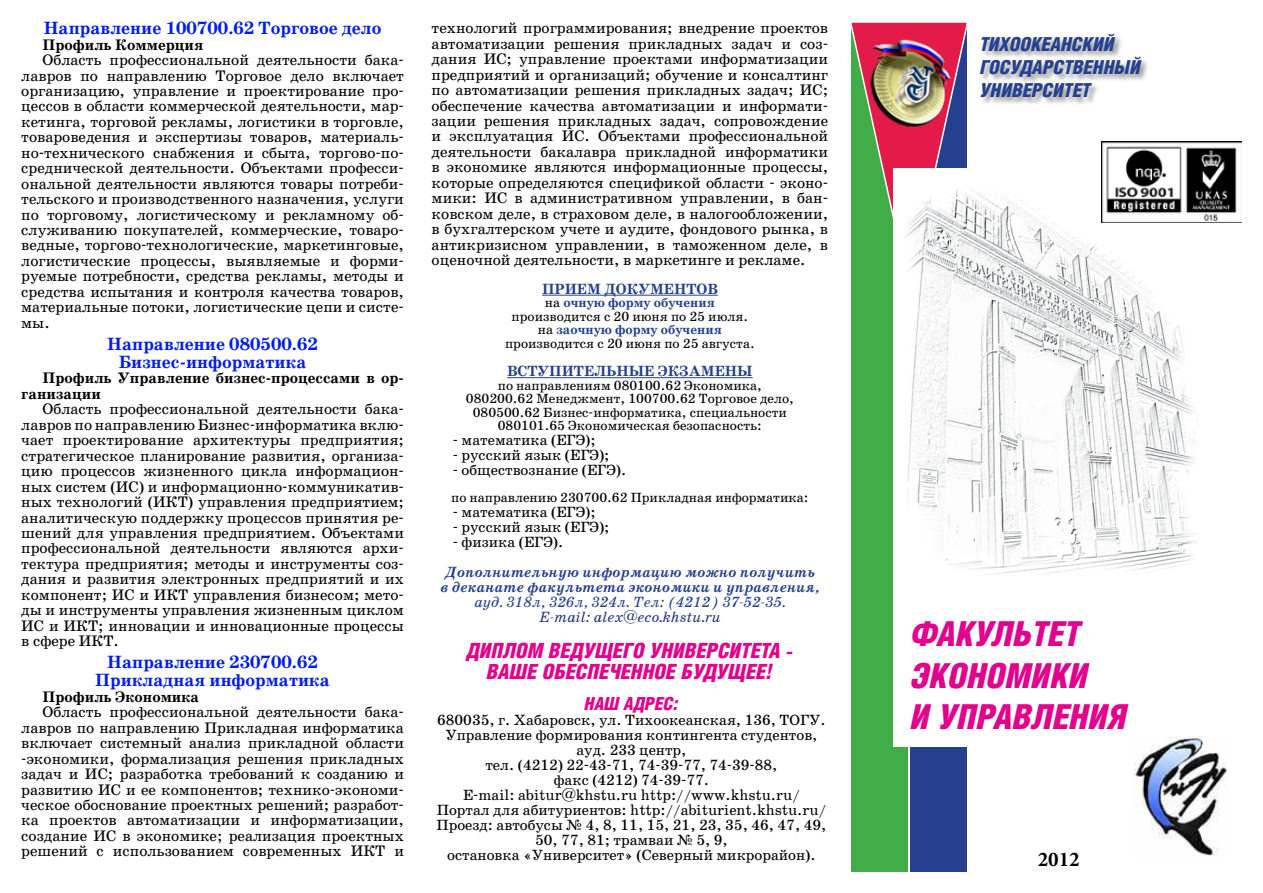
<style>
.page{position:relative;width:1263px;height:893px;background:#fff}
.page>*{position:absolute;margin:0;border:0;box-sizing:border-box;transform-origin:0 0}
.t1{font:italic 900 34.5px/41.4px "Helios Cond";color:#e2038c}
.t2{font:italic 900 21px/21px "Helios Cond";color:#e2038c;text-align:center}
.t3{font:700 21px "Minion Pro";color:#000}
.t4{font:italic 900 19.35px/23.2px "Helios Cond";color:#25408f}
.t5{font:700 18px/18px "School Book C";color:#001ced;text-align:center}
.t6{font:italic 900 18px "Helios Cond";color:#e2038c}
.t7{font:15.45px/15.5px "School Book C";color:#000;text-align:justify}
.t8{font:700 15.45px/15.5px "School Book C";color:#000}
.t9{font:15px/15px "School Book C";color:#000;text-align:center}
.t10{font:italic 700 15px/15px "School Book C";color:#25408f}
.t11{font:italic 15px "School Book C";color:#25408f}
.t12{font:700 15px "School Book C";color:#25408f}
.t13{font:italic 15px "School Book C";color:#26387a}
.t14{font:13.5px/13.5px "School Book C";color:#000;text-align:center}
.s1{font-weight:700;color:#25408f}
</style>
<div class="page">
<div style="left:910px;top:23px;width:57px;height:849px;background:#25408f"></div>
<div style="left:851px;top:23px;width:57px;height:849px;background:#41ad49"></div>
<svg style="left:851px;top:22px;width:116px;height:197px"></svg>
<div style="left:893px;top:168px;width:327px;height:579px;background:#fff"></div>
<img style="left:905px;top:187px;width:293px;height:387px">
<hr style="left:542px;top:295px;width:176px;height:1px;background:#25408f">
<hr style="left:507px;top:377px;width:246px;height:1px;background:#25408f">
<div style="left:980px;top:33px;width:170px;height:73px;background:#000;opacity:.38"></div>
<img style="left:1134px;top:737px;width:93px;height:119px">
<img style="left:867px;top:38px;width:85px;height:90px">
<img style="left:1101px;top:141px;width:141px;height:82px">
<p class="t5" style="left:44px;top:20px;width:339px">Направление 100700.62 Торговое дело</p>
<p class="t8" style="left:43px;top:37px;width:162px">Профиль Коммерция</p>
<p class="t7" style="left:21px;top:52px;width:384px;text-indent:21px">Область профессиональной деятельности бака&shy;лавров по направлению Торговое дело включает организацию, управление и проектирование про&shy;цессов в области коммерческой деятельности, мар&shy;кетинга, торговой рекламы, логистики в торговле, товароведения и экспертизы товаров, материаль&shy;но-технического снабжения и сбыта, торгово-по&shy;среднической деятельности. Объектами професси&shy;ональной деятельности являются товары потреби&shy;тельского и производственного назначения, услуги по торговому, логистическому и рекламному об&shy;служиванию покупателей, коммерческие, товаро&shy;ведные, торгово-технологические, маркетинговые, логистические процессы, выявляемые и форми&shy;руемые потребности, средства рекламы, методы и средства испытания и контроля качества товаров, материальные потоки, логистические цепи и систе&shy;мы.</p>
<p class="t5" style="left:107px;top:336px;width:212px">Направление 080500.62<br>Бизнес-информатика</p>
<p class="t8" style="left:21px;top:371px;width:384px;text-indent:21px">Профиль Управление бизнес-процессами в ор&shy;ганизации</p>
<p class="t7" style="left:21px;top:402px;width:384px;text-indent:21px">Область профессиональной деятельности бака&shy;лавров по направлению Бизнес-информатика вклю&shy;чает проектирование архитектуры предприятия; стратегическое планирование развития, организа&shy;цию процессов жизненного цикла информацион&shy;ных систем (ИС) и информационно-коммуникатив&shy;ных технологий (ИКТ) управления предприятием; аналитическую поддержку процессов принятия ре&shy;шений для управления предприятием. Объектами профессиональной деятельности являются архи&shy;тектура предприятия; методы и инструменты соз&shy;дания и развития электронных предприятий и их компонент; ИС и ИКТ управления бизнесом; мето&shy;ды и инструменты управления жизненным циклом ИС и ИКТ; инновации и инновационные процессы в сфере ИКТ.</p>
<p class="t5" style="left:95px;top:654px;width:236px">Направление 230700.62<br>Прикладная информатика</p>
<p class="t8" style="left:43px;top:690px;width:158px">Профиль Экономика</p>
<p class="t7" style="left:21px;top:704px;width:384px;text-indent:21px">Область профессиональной деятельности бака&shy;лавров по направлению Прикладная информатика включает системный анализ прикладной области -экономики, формализация решения прикладных задач и ИС; разработка требований к созданию и развитию ИС и ее компонентов; технико-экономи&shy;ческое обоснование проектных решений; разработ&shy;ка проектов автоматизации и информатизации, создание ИС в экономике; реализация проектных решений с использованием современных ИКТ и</p>
<p class="t7" style="left:432px;top:20px;width:398px">технологий программирования; внедрение проектов автоматизации решения прикладных задач и соз&shy;дания ИС; управление проектами информатизации предприятий и организаций; обучение и консалтинг по автоматизации решения прикладных задач; ИС; обеспечение качества автоматизации и информати&shy;зации решения прикладных задач, сопровождение и эксплуатация ИС. Объектами профессиональной деятельности бакалавра прикладной информатики в экономике являются информационные процессы, которые определяются спецификой области - эконо&shy;мики: ИС в административном управлении, в бан&shy;ковском деле, в страховом деле, в налогообложении, в бухгалтерском учете и аудите, фондового рынка, в антикризисном управлении, в таможенном деле, в оценочной деятельности, в маркетинге и рекламе.</p>
<p class="t12" style="left:542px;top:281px;width:177px">ПРИЕМ ДОКУМЕНТОВ</p>
<p class="t14" style="left:505px;top:296px;width:251px">на <span class="s1">очную форму обучения </span>производится с 20 июня по 25 июля. на <span class="s1">заочную форму обучения </span>производится с 20 июня по 25 августа.</p>
<p class="t12" style="left:507px;top:363px;width:247px">ВСТУПИТЕЛЬНЫЕ ЭКЗАМЕНЫ</p>
<p class="t14" style="left:466px;top:379px;width:329px">по направлениям 080100.62 Экономика, 080200.62 Менеджмент, 100700.62 Торговое дело, 080500.62 Бизнес-информатика, специальности 080101.65 Экономическая безопасность:</p>
<p class="t9" style="left:453px;top:433px;width:144px">- математика (ЕГЭ);</p>
<p class="t9" style="left:453px;top:448px;width:158px">- русский язык (ЕГЭ);</p>
<p class="t9" style="left:453px;top:463px;width:175px">- обществознание (ЕГЭ).</p>
<p class="t14" style="left:451px;top:491px;width:359px">по направлению 230700.62 Прикладная информатика:</p>
<p class="t9" style="left:453px;top:505px;width:144px">- математика (ЕГЭ);</p>
<p class="t9" style="left:453px;top:520px;width:158px">- русский язык (ЕГЭ);</p>
<p class="t9" style="left:453px;top:535px;width:112px">- физика (ЕГЭ).</p>
<p class="t10" style="left:440px;top:565px;width:380px">Дополнительную информацию можно получить в деканате факультета экономики и управления,</p>
<p class="t11" style="left:474px;top:594px;width:313px">ауд. 318л, 326л, 324л. Тел: (4212) 37-52-35.</p>
<p class="t13" style="left:539px;top:609px;width:183px">E-mail: alex@eco.khstu.ru</p>
<h2 class="t2" style="left:467px;top:640px;width:328px">ДИПЛОМ ВЕДУЩЕГО УНИВЕРСИТЕТА -<br>ВАШЕ ОБЕСПЕЧЕННОЕ БУДУЩЕЕ!</h2>
<p class="t6" style="left:585px;top:693px;width:95px">наш адрес:</p>
<p class="t9" style="left:436px;top:713px;width:391px">680035, г. Хабаровск, ул. Тихоокеанская, 136, ТОГУ.<br>Управление формирования контингента студентов, ауд. 233 центр,<br>тел. (4212) 22-43-71, 74-39-77, 74-39-88,<br>факс (4212) 74-39-77.<br>E-mail: abitur@khstu.ru http://www.khstu.ru/ Портал для абитуриентов: http://abiturient.khstu.ru/ Проезд: автобусы № 4, 8, 11, 15, 21, 23, 35, 46, 47, 49, 50, 77, 81; трамваи № 5, 9,<br>остановка «Университет» (Северный микрорайон).</p>
<p class="t4" style="left:980px;top:32px;width:136px">ТИХОО КЕАНСКИЙ госуда</p>
<p class="t4" style="left:980px;top:55px;width:163px;text-indent:63px">рственный университет</p>
<h1 class="t1" style="left:911px;top:613px;width:218px">ФАКУЛЬТЕТ экономики<br>и управления</h1>
<h2 class="t3" style="left:1038px;top:844px;width:43px">2012</h2>
</div>
